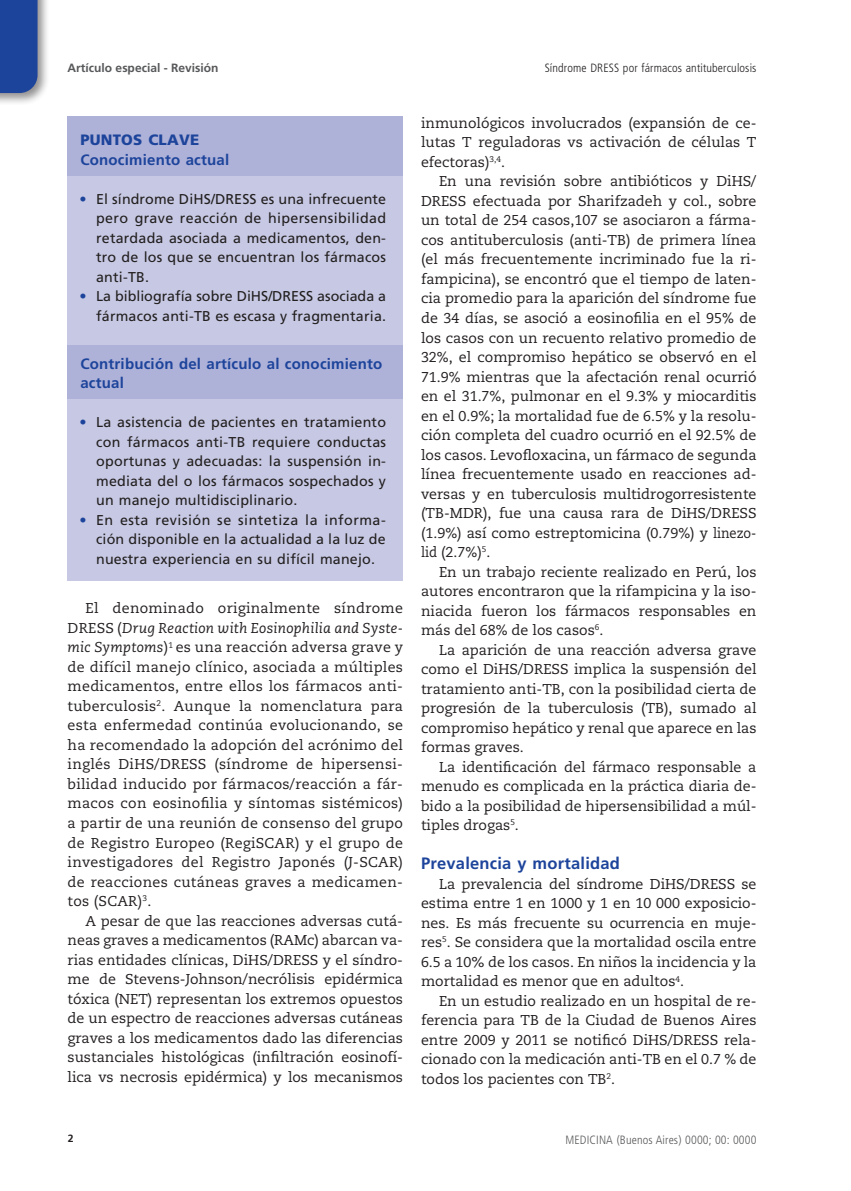
<style>
.page{position:relative;width:851px;height:1191px;background:#fff}
.page>*{position:absolute;margin:0;border:0;box-sizing:border-box;transform-origin:0 0}
.subtit-texto{font:700 16.5px "Frutiger LT Std";letter-spacing:.015em;color:#1d449b}
.subtit-Puntos_clave{font:700 15px/19.5px "Frutiger LT Std";letter-spacing:.015em;color:#1d449b}
.subtit-Puntos_clave-2{font:900 15px "Frutiger LT Std";letter-spacing:.015em;color:#1d449b}
.texto1{font:14.25px/19.5px "Caecilia LT Std";color:#231f20;text-align:justify}
.texto-Pto_clave{font:14.25px/19.5px "Frutiger LT Std";letter-spacing:.015em;color:#231f20;text-align:justify}
.t1{font:300 condensed 12px "Frutiger LT Std";letter-spacing:.01em;color:#231f20}
.t2{font:300 condensed 12px "Frutiger LT Std";letter-spacing:.01em;color:#57585a}
.t3{font:700 12px "Frutiger LT Std";color:#57585a}
.t4{font:700 10.5px "Frutiger LT Std";color:#231f20}
.s1{color:#1d449b}
.s2{font-style:italic}
</style>
<div class="page">
<div style="left:0;top:0;width:50px;height:105px;background:#231f20;opacity:.5"></div>
<div style="left:0;top:0;width:38px;height:93px;background:#1d449b"></div>
<div style="left:68px;top:117px;width:335px;height:32px;background:#aeb1d8"></div>
<div style="left:68px;top:141px;width:335px;height:32px;background:#aeb1d8"></div>
<div style="left:68px;top:160px;width:335px;height:32px;background:#aeb1d8"></div>
<div style="left:68px;top:176px;width:335px;height:122px;background:#c7c9e4"></div>
<div style="left:68px;top:273px;width:335px;height:64px;background:#c7c9e4"></div>
<div style="left:68px;top:312px;width:335px;height:45px;background:#c7c9e4"></div>
<div style="left:68px;top:345px;width:335px;height:51px;background:#aeb1d8"></div>
<div style="left:68px;top:384px;width:335px;height:32px;background:#aeb1d8"></div>
<div style="left:68px;top:399px;width:335px;height:123px;background:#c7c9e4"></div>
<div style="left:68px;top:497px;width:335px;height:83px;background:#c7c9e4"></div>
<p class="t3" style="left:68px;top:61px;width:152px">Artículo especial - Revisión</p>
<p class="t1" style="left:544px;top:61px;width:213px">Síndrome DRESS por fármacos antituberculosis</p>
<p class="subtit-Puntos_clave-2" style="left:80px;top:131px;width:120px">PUNTOS CLAVE</p>
<p class="subtit-Puntos_clave" style="left:80px;top:150px;width:150px">Conocimiento actual</p>
<p class="texto-Pto_clave" style="left:96px;top:189px;width:291px;text-indent:-17px"><span class="s1">•</span> El síndrome DiHS/DRESS es una infrecuente pero grave reacción de hipersensibilidad retardada asociada a medicamentos, den&shy;tro de los que se encuentran los fármacos anti-TB.</p>
<p class="texto-Pto_clave" style="left:80px;top:287px;width:308px;text-align:right"><span class="s1">•</span> La bibliografía sobre DiHS/DRESS asociada a fármacos anti-TB es escasa y fragmentaria.</p>
<p class="subtit-Puntos_clave" style="left:80px;top:354px;width:303px">Contribución del artículo al conocimiento actual</p>
<p class="texto-Pto_clave" style="left:96px;top:413px;width:291px;text-indent:-17px"><span class="s1">•</span> La asistencia de pacientes en tratamiento con fármacos anti-TB requiere conductas oportunas y adecuadas: la suspensión in&shy;mediata del o los fármacos sospechados y un manejo multidisciplinario.</p>
<p class="texto-Pto_clave" style="left:96px;top:510px;width:291px;text-indent:-17px"><span class="s1">•</span> En esta revisión se sintetiza la informa&shy;ción disponible en la actualidad a la luz de nuestra experiencia en su difícil manejo.</p>
<p class="texto1" style="left:68px;top:599px;width:337px;text-indent:18px">El denominado originalmente síndrome DRESS (<span class="s2">Drug Reaction with Eosinophilia and Syste&shy;mic Symptoms</span>)<sup>1</sup> es una reacción adversa grave y de difícil manejo clínico, asociada a múltiples medicamentos, entre ellos los fármacos anti&shy;tuberculosis<sup>2</sup>. Aunque la nomenclatura para esta enfermedad continúa evolucionando, se ha recomendado la adopción del acrónimo del inglés DiHS/DRESS (síndrome de hipersensi&shy;bilidad inducido por fármacos/reacción a fár&shy;macos con eosinofilia y síntomas sistémicos) a partir de una reunión de consenso del grupo de Registro Europeo (RegiSCAR) y el grupo de investigadores del Registro Japonés (J-SCAR) de reacciones cutáneas graves a medicamen&shy;tos (SCAR)<sup>3</sup>.</p>
<p class="texto1" style="left:68px;top:911px;width:337px;text-indent:18px">A pesar de que las reacciones adversas cutá&shy;neas graves a medicamentos (RAMc) abarcan va&shy;rias entidades clínicas, DiHS/DRESS y el síndro&shy;me de Stevens-Johnson/necrólisis epidérmica tóxica (NET) representan los extremos opuestos de un espectro de reacciones adversas cutáneas graves a los medicamentos dado las diferencias sustanciales histológicas (infiltración eosinofí&shy;lica vs necrosis epidérmica) y los mecanismos</p>
<p class="texto1" style="left:421px;top:113px;width:337px">inmunológicos involucrados (expansión de ce&shy;lutas T reguladoras vs activación de células T efectoras)<sup>3,4</sup>.</p>
<p class="texto1" style="left:421px;top:172px;width:337px;text-indent:18px">En una revisión sobre antibióticos y DiHS/ DRESS efectuada por Sharifzadeh y col., sobre un total de 254 casos,107 se asociaron a fárma&shy;cos antituberculosis (anti-TB) de primera línea (el más frecuentemente incriminado fue la ri&shy;fampicina), se encontró que el tiempo de laten&shy;cia promedio para la aparición del síndrome fue de 34 días, se asoció a eosinofilia en el 95% de los casos con un recuento relativo promedio de 32%, el compromiso hepático se observó en el 71.9% mientras que la afectación renal ocurrió en el 31.7%, pulmonar en el 9.3% y miocarditis en el 0.9%; la mortalidad fue de 6.5% y la resolu&shy;ción completa del cuadro ocurrió en el 92.5% de los casos. Levofloxacina, un fármaco de segunda línea frecuentemente usado en reacciones ad&shy;versas y en tuberculosis multidrogorresistente (TB-MDR), fue una causa rara de DiHS/DRESS (1.9%) así como estreptomicina (0.79%) y linezo&shy;lid (2.7%)<sup>5</sup>.</p>
<p class="texto1" style="left:421px;top:562px;width:337px;text-indent:18px">En un trabajo reciente realizado en Perú, los autores encontraron que la rifampicina y la iso&shy;niacida fueron los fármacos responsables en más del 68% de los casos<sup>6</sup>.</p>
<p class="texto1" style="left:421px;top:640px;width:337px;text-indent:18px">La aparición de una reacción adversa grave como el DiHS/DRESS implica la suspensión del tratamiento anti-TB, con la posibilidad cierta de progresión de la tuberculosis (TB), sumado al compromiso hepático y renal que aparece en las formas graves.</p>
<p class="texto1" style="left:421px;top:757px;width:337px;text-indent:18px">La identificación del fármaco responsable a menudo es complicada en la práctica diaria de&shy;bido a la posibilidad de hipersensibilidad a múl&shy;tiples drogas<sup>5</sup>.</p>
<p class="subtit-texto" style="left:421px;top:853px;width:200px">Prevalencia y mortalidad</p>
<p class="texto1" style="left:421px;top:874px;width:337px;text-indent:18px">La prevalencia del síndrome DiHS/DRESS se estima entre 1 en 1000 y 1 en 10 000 exposicio&shy;nes. Es más frecuente su ocurrencia en muje&shy;res<sup>5</sup>. Se considera que la mortalidad oscila entre 6.5 a 10% de los casos. En niños la incidencia y la mortalidad es menor que en adultos<sup>4</sup>.</p>
<p class="texto1" style="left:421px;top:991px;width:337px;text-indent:18px">En un estudio realizado en un hospital de re&shy;ferencia para TB de la Ciudad de Buenos Aires entre 2009 y 2011 se notificó DiHS/DRESS rela&shy;cionado con la medicación anti-TB en el 0.7 % de todos los pacientes con TB<sup>2</sup>.</p>
<p class="t4" style="left:68px;top:1132px;width:7px">2</p>
<p class="t2" style="left:565px;top:1132px;width:192px">MEDICINA (Buenos Aires) 0000; 00: 0000</p>
</div>
